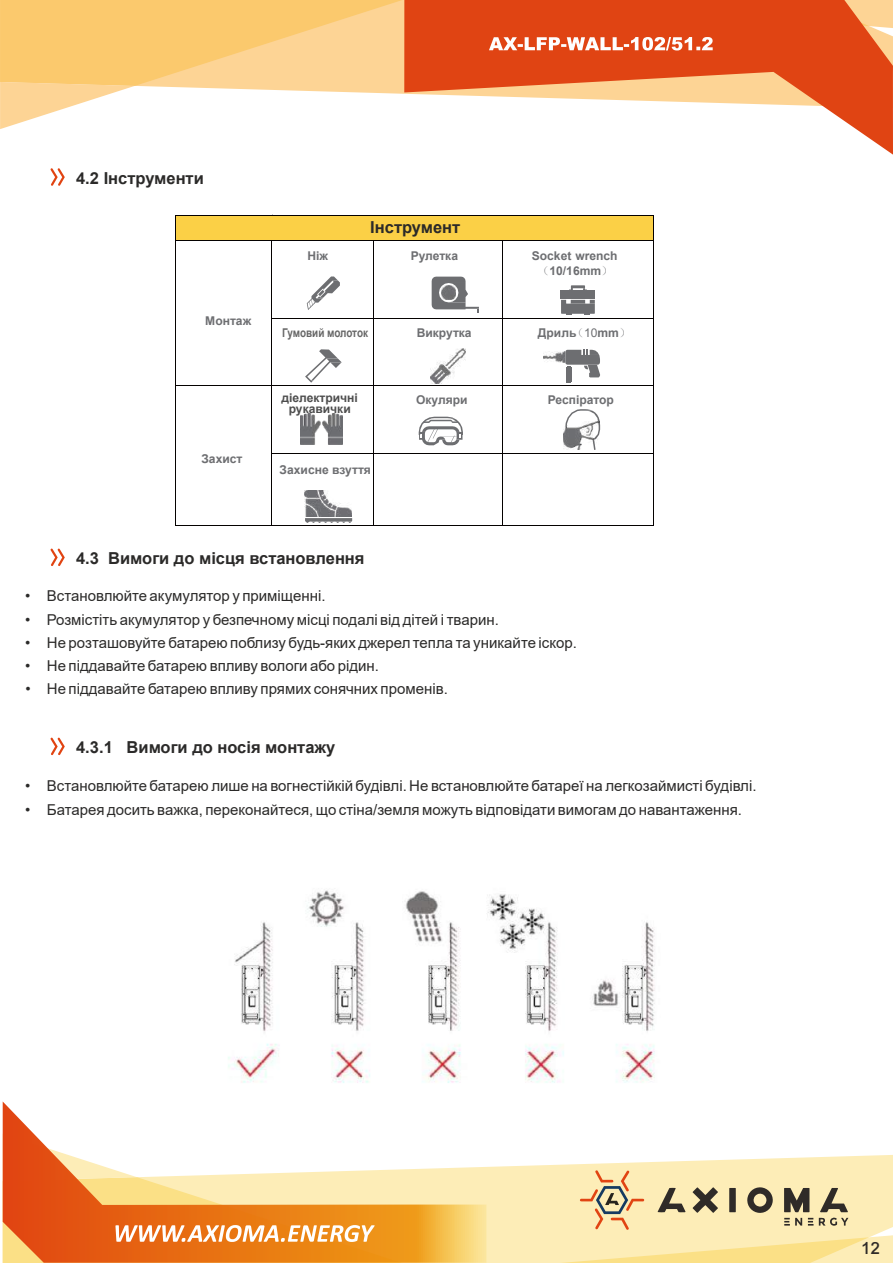
<style>
.page{position:relative;width:893px;height:1263px;background:#fff}
.page>*{position:absolute;margin:0;border:0;box-sizing:border-box;transform-origin:0 0}
.t1{font:18px "Arial Mdm";color:#2f2b28}
.t2{font:700 16.5px "Arial";color:#2b2a29}
.t3{font:15px "Arial";color:#2b2a29}
.t4{font:700 12.15px/15px "Arial";color:#6d6e71;text-align:center}
.t5{font:700 12.15px/10.2px "Arial";color:#4d4d4d;text-align:center}
.t6{font:700 12.15px "Arial";letter-spacing:-.015em;color:#666;scale:.82 1}
.s1{font-family:"Sim Sun";font-weight:400}
.s2{font-weight:400}
</style>
<div class="page">
<svg style="left:487px;top:1155px;width:406px;height:108px;fill:#fdedb7"></svg>
<svg style="left:560px;top:1170px;width:333px;height:93px"></svg>
<svg style="left:3px;top:1102px;width:484px;height:161px"></svg>
<svg style="left:3px;top:1134px;width:399px;height:129px"></svg>
<svg style="left:0;top:0;width:402px;height:129px"></svg>
<svg style="left:404px;top:0;width:489px;height:155px;fill:#e04413"></svg>
<svg style="left:489px;top:37px;width:224px;height:13px"></svg>
<div style="left:176px;top:215px;width:477px;height:26px;background:#fbd046"></div>
<hr style="left:176px;top:215px;width:477px;height:1px;background:#050100">
<hr style="left:176px;top:240px;width:477px;height:1px;background:#050100">
<hr style="left:175px;top:215px;width:1px;height:311px;background:#050100">
<hr style="left:653px;top:215px;width:1px;height:311px;background:#050100">
<hr style="left:176px;top:385px;width:477px;height:1px;background:#050100">
<hr style="left:271px;top:241px;width:1px;height:285px;background:#050100">
<hr style="left:272px;top:318px;width:381px;height:1px;background:#050100">
<hr style="left:373px;top:241px;width:1px;height:285px;background:#050100">
<hr style="left:502px;top:241px;width:1px;height:285px;background:#050100">
<hr style="left:176px;top:525px;width:477px;height:1px;background:#050100">
<hr style="left:272px;top:453px;width:381px;height:1px;background:#050100">
<svg style="left:561px;top:300px;width:34px;height:15px"></svg>
<div style="left:560px;top:291px;width:35px;height:8px;background:#6d6e71"></div>
<svg style="left:569px;top:285px;width:18px;height:5px"></svg>
<svg style="left:307px;top:276px;width:33px;height:34px"></svg>
<img style="left:431px;top:349px;width:34px;height:34px">
<svg style="left:305px;top:349px;width:37px;height:34px"></svg>
<img style="left:544px;top:352px;width:20px;height:10px">
<svg style="left:565px;top:350px;width:35px;height:33px"></svg>
<svg style="left:432px;top:277px;width:47px;height:36px"></svg>
<img style="left:304px;top:491px;width:47px;height:26px">
<svg style="left:305px;top:518px;width:47px;height:5px"></svg>
<img style="left:300px;top:413px;width:42px;height:32px">
<svg style="left:419px;top:417px;width:44px;height:28px"></svg>
<svg style="left:566px;top:409px;width:34px;height:12px"></svg>
<img style="left:563px;top:421px;width:37px;height:29px">
<svg style="left:50px;top:168px;width:15px;height:18px"></svg>
<svg style="left:50px;top:549px;width:15px;height:17px"></svg>
<svg style="left:50px;top:738px;width:15px;height:17px"></svg>
<img style="left:228px;top:890px;width:427px;height:193px">
<p class="t2" style="left:76px;top:166px;width:129px">4.2 Інструменти</p>
<p class="t4" style="left:205px;top:313px;width:47px">Монтаж</p>
<p class="t4" style="left:201px;top:451px;width:43px">Захист</p>
<p class="t2" style="left:370px;top:215px;width:92px">Інструмент</p>
<p class="t4" style="left:307px;top:248px;width:22px">Ніж</p>
<p class="t4" style="left:411px;top:248px;width:49px">Рулетка</p>
<p class="t4" style="left:532px;top:248px;width:87px">Socket wrench<span class="s1">（</span>10/16mm<span class="s1">）</span></p>
<p class="t6" style="left:282px;top:324px;width:106px">Гумовий молоток</p>
<p class="t4" style="left:417px;top:326px;width:56px">Викрутка</p>
<p class="t4" style="left:538px;top:326px;width:94px">Дриль<span class="s1">（</span><span class="s2">10</span>mm<span class="s1">）</span></p>
<p class="t5" style="left:282px;top:393px;width:78px">діелектричні рукавички</p>
<p class="t4" style="left:416px;top:393px;width:53px">Окуляри</p>
<p class="t4" style="left:548px;top:393px;width:68px">Респіратор</p>
<p class="t4" style="left:280px;top:462px;width:93px">Захисне взуття</p>
<p class="t2" style="left:76px;top:547px;width:290px">4.3 Вимоги до місця встановлення</p>
<p class="t3" style="left:25px;top:586px;width:302px">• Встановлюйте акумулятор у приміщенні.</p>
<p class="t3" style="left:25px;top:609px;width:475px">• Розмістіть акумулятор у безпечному місці подалі від дітей і тварин.</p>
<p class="t3" style="left:25px;top:632px;width:553px">• Не розташовуйте батарею поблизу будь-яких джерел тепла та уникайте іскор.</p>
<p class="t3" style="left:25px;top:655px;width:355px">• Не піддавайте батарею впливу вологи або рідин.</p>
<p class="t3" style="left:25px;top:679px;width:424px">• Не піддавайте батарею впливу прямих сонячних променів.</p>
<p class="t2" style="left:76px;top:736px;width:261px">4.3.1 Вимоги до носія монтажу</p>
<p class="t3" style="left:25px;top:776px;width:733px">• Встановлюйте батарею лише на вогнестійкій будівлі. Не встановлюйте батареї на легкозаймисті будівлі.</p>
<p class="t3" style="left:25px;top:799px;width:718px">• Батарея досить важка, переконайтеся, що стіна/земля можуть відповідати вимогам до навантаження.</p>
<p class="t1" style="left:863px;top:1238px;width:19px">12</p>
</div>
